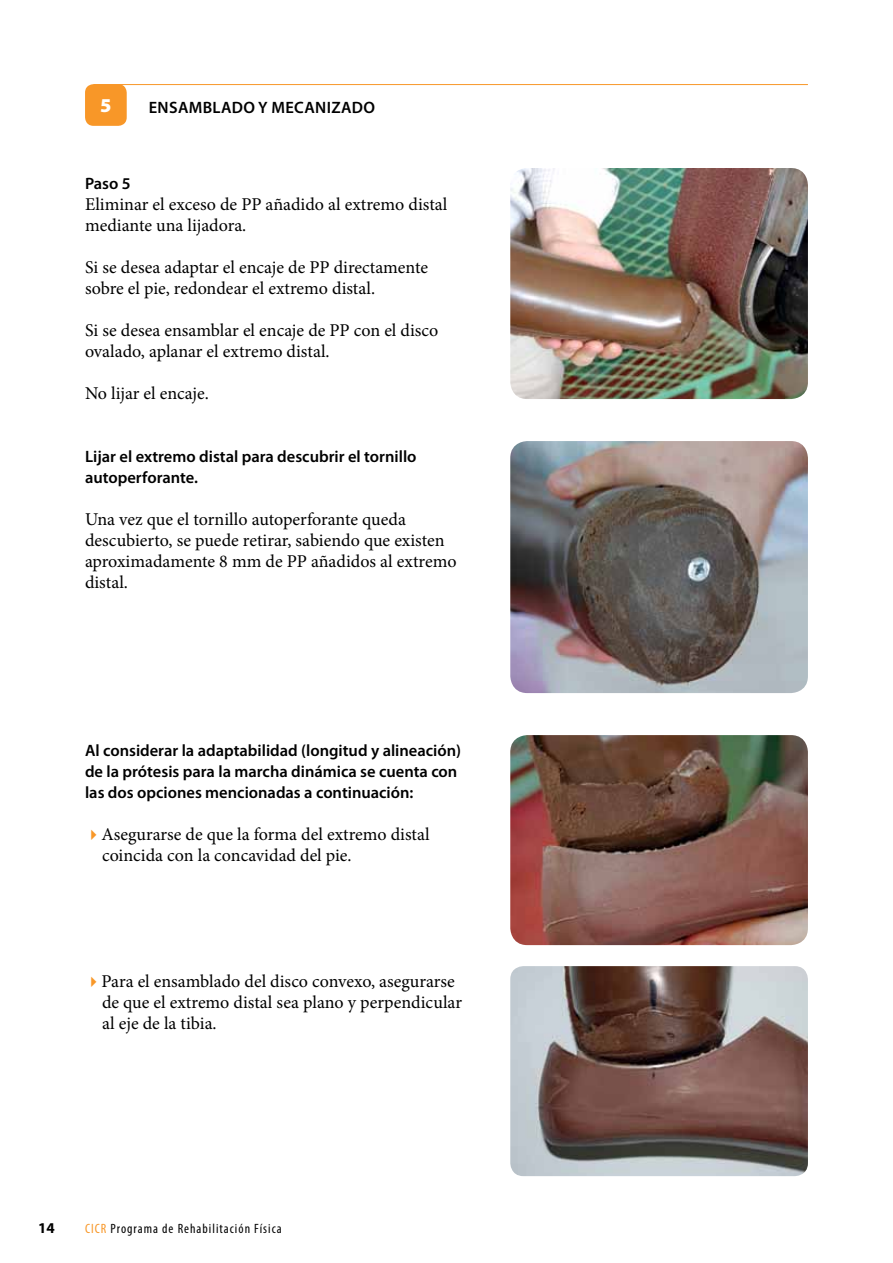
<style>
.page{position:relative;width:893px;height:1263px;background:#fff}
.page>*{position:absolute;margin:0;border:0;box-sizing:border-box;transform-origin:0 0}
.t1{font:900 19.65px "Myriad Pro";color:#fff}
.t2{font:18px/21px "Minion Pro";color:#000}
.t3{font:600 16.5px/21px "Myriad Pro";color:#000}
.t4{font:600 16.5px "Myriad Pro";letter-spacing:.02em;color:#000}
.t5{font:700 15px "Myriad Pro";color:#000}
.t6{font:condensed 13.5px "Myriad Pro";letter-spacing:.075em;color:#000}
.s1{color:#f89728}
</style>
<div class="page">
<hr style="left:94px;top:84px;width:714px;height:1px;background:#f89728">
<img style="left:510px;top:168px;width:298px;height:231px">
<img style="left:510px;top:441px;width:298px;height:252px">
<img style="left:510px;top:735px;width:298px;height:210px">
<div style="left:85px;top:84px;width:42px;height:42px;background:#f89728;border-radius:9px"></div>
<img style="left:510px;top:966px;width:298px;height:210px">
<p class="t1" style="left:100px;top:95px;width:13px">5</p>
<p class="t4" style="left:149px;top:96px;width:134px">ENSAMBLADO y mecani</p>
<p class="t3" style="left:331px;top:96px;width:22px">zado</p>
<p class="t3" style="left:85px;top:173px;width:47px">Paso 5</p>
<p class="t2" style="left:85px;top:194px;width:364px">Eliminar el exceso de PP añadido al extremo distal mediante una lijadora.</p>
<p class="t2" style="left:85px;top:257px;width:345px">Si se desea adaptar el encaje de PP directamente sobre el pie, redondear el extremo distal.</p>
<p class="t2" style="left:85px;top:320px;width:355px">Si se desea ensamblar el encaje de PP con el disco ovalado, aplanar el extremo distal.</p>
<p class="t2" style="left:85px;top:383px;width:125px">No lijar el encaje.</p>
<p class="t3" style="left:85px;top:446px;width:333px">Lijar el extremo distal para descubrir el tornillo autoperforante.</p>
<p class="t2" style="left:85px;top:509px;width:373px">Una vez que el tornillo autoperforante queda descubierto, se puede retirar, sabiendo que existen aproximadamente 8 mm de PP añadidos al extremo distal.</p>
<p class="t3" style="left:85px;top:740px;width:378px">Al considerar la adaptabilidad (longitud y alineación) de la prótesis para la marcha dinámica se cuenta con las dos opciones mencionadas a continuación:</p>
<p class="t2" style="left:102px;top:824px;width:329px;text-indent:-17px"><span class="s1">✔</span>Asegurarse de que la forma del extremo distal coincida con la concavidad del pie.</p>
<p class="t2" style="left:102px;top:971px;width:361px;text-indent:-17px"><span class="s1">✔</span>Para el ensamblado del disco convexo, asegurarse de que el extremo distal sea plano y perpendicular al eje de la tibia.</p>
<p class="t5" style="left:38px;top:1219px;width:18px">14</p>
<p class="t6" style="left:85px;top:1220px;width:198px"><span class="s1">CICR</span> Programa de Rehabilitación Física</p>
</div>
